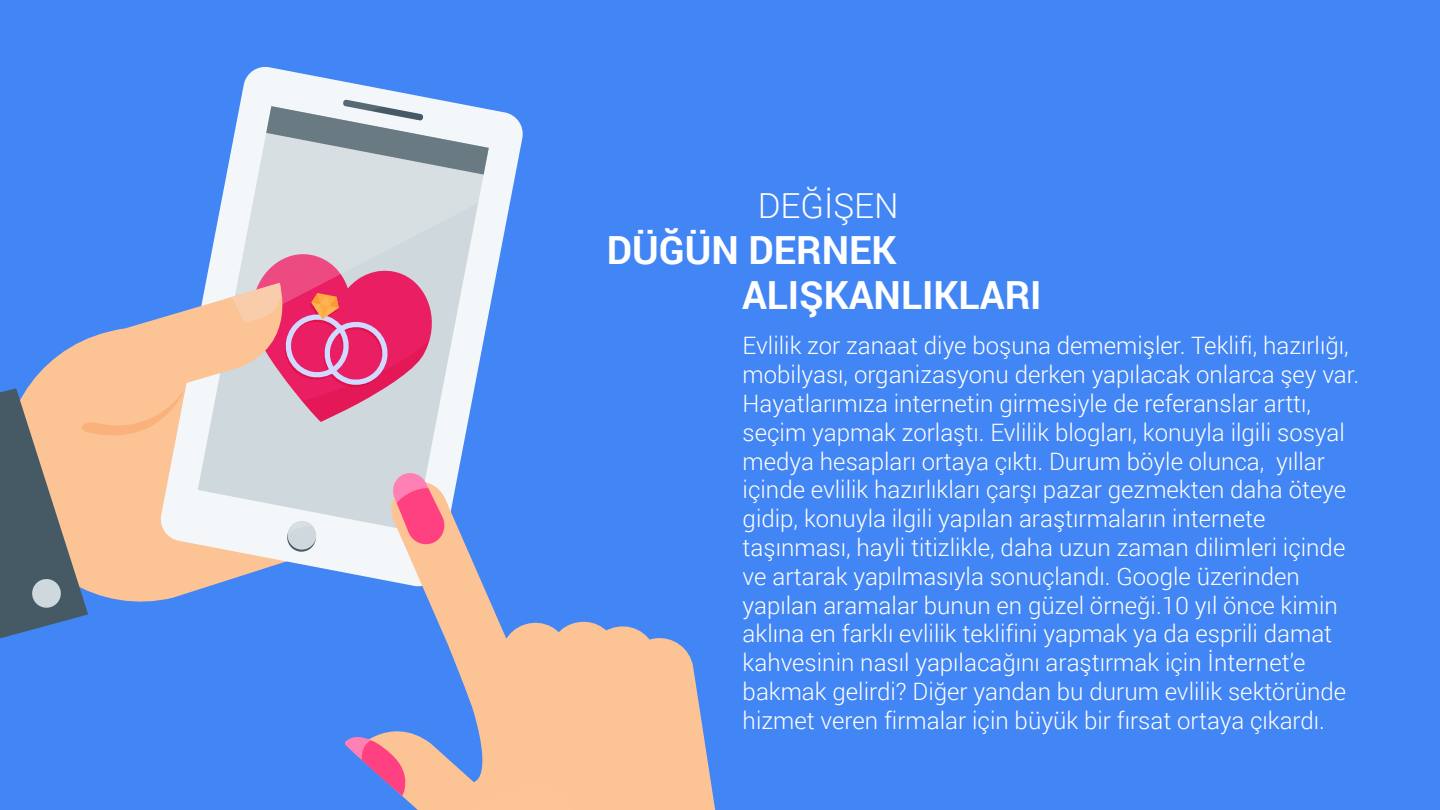
<style>
.page{position:relative;width:1440px;height:810px;background:#4285f4}
.page>*{position:absolute;margin:0;border:0;box-sizing:border-box;transform-origin:0 0}
.t1{font:700 38.78px/45px "Roboto";color:#fff}
.t2{font:300 34.5px "Roboto";color:#fff}
.t3{font:300 24px/28.8px "Roboto";color:#fff}
</style>
<div class="page">
<svg style="left:239px;top:67px;width:284px;height:183px"></svg>
<svg style="left:212px;top:167px;width:16px;height:83px"></svg>
<svg style="left:266px;top:100px;width:223px;height:6px"></svg>
<svg style="left:228px;top:106px;width:261px;height:144px;fill:#d8dfe2"></svg>
<svg style="left:0;top:250px;width:716px;height:560px"></svg>
<h2 class="t2" style="left:758px;top:182px;width:142px">DEĞİŞEN</h2>
<h1 class="t1" style="left:742px;top:226px;width:301px;text-indent:-135px">DÜĞÜN DERNEK<br>ALIŞKANLIKLARI</h1>
<p class="t3" style="left:743px;top:331px;width:618px">Evlilik zor zanaat diye boşuna dememişler. Teklifi, hazırlığı, mobilyası, organizasyonu derken yapılacak onlarca şey var.<br>Hayatlarımıza internetin girmesiyle de referanslar arttı, seçim yapmak zorlaştı. Evlilik blogları, konuyla ilgili sosyal medya hesapları ortaya çıktı. Durum böyle olunca, yıllar içinde evlilik hazırlıkları çarşı pazar gezmekten daha öteye gidip, konuyla ilgili yapılan araştırmaların internete taşınması, hayli titizlikle, daha uzun zaman dilimleri içinde ve artarak yapılmasıyla sonuçlandı. Google üzerinden yapılan aramalar bunun en güzel örneği.10 yıl önce kimin aklına en farklı evlilik teklifini yapmak ya da esprili damat kahvesinin nasıl yapılacağını araştırmak için İnternet’e bakmak gelirdi? Diğer yandan bu durum evlilik sektöründe hizmet veren firmalar için büyük bir fırsat ortaya çıkardı.</p>
</div>
